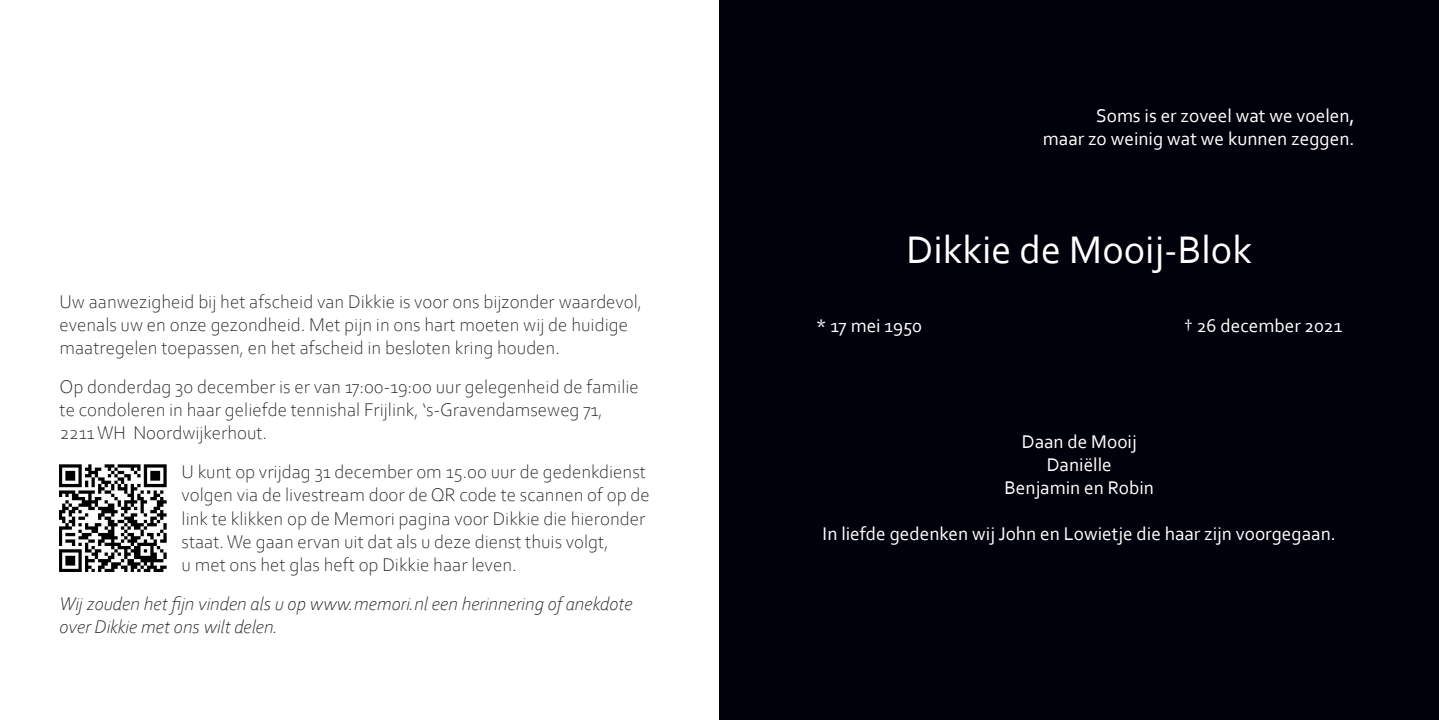
<style>
.page{position:relative;width:1439px;height:720px;background:#fff}
.page>*{position:absolute;margin:0;border:0;box-sizing:border-box;transform-origin:0 0}
.t1{font:40.25px "Corbel";color:#fff}
.t2{font:300 19.25px/23.1px "Corbel";color:#231f20}
.t3{font:19.25px "Corbel";color:#fff}
.t4{font:italic 300 19.25px/23.1px "Corbel";color:#231f20}
</style>
<div class="page">
<div style="left:719px;top:0;width:720px;height:719px;background:#00010a"></div>
<img style="left:60px;top:464px;width:107px;height:107px">
<p class="t2" style="left:60px;top:289px;width:584px">Uw aanwezigheid bij het afscheid van Dikkie is voor ons bijzonder waardevol, evenals uw en onze gezondheid. Met pijn in ons hart moeten wij de huidige maatregelen toepassen, en het afscheid in besloten kring houden.</p>
<p class="t2" style="left:60px;top:374px;width:581px">Op donderdag 30 december is er van 17:00-19:00 uur gelegenheid de familie te condoleren in haar geliefde tennishal Frijlink, ‘s-Gravendamseweg 71,</p>
<p class="t2" style="left:60px;top:420px;width:209px">2211 WH Noordwijkerhout.</p>
<p class="t2" style="left:182px;top:459px;width:470px">U kunt op vrijdag 31 december om 15.00 uur de gedenkdienst volgen via de livestream door de QR code te scannen of op de link te klikken op de Memori pagina voor Dikkie die hieronder staat. We gaan ervan uit dat als u deze dienst thuis volgt,</p>
<p class="t2" style="left:182px;top:552px;width:337px">u met ons het glas heft op Dikkie haar leven.</p>
<p class="t4" style="left:60px;top:590px;width:575px">Wij zouden het fijn vinden als u op www.memori.nl een herinnering of anekdote over Dikkie met ons wilt delen.</p>
<p class="t3" style="left:1096px;top:103px;width:260px">Soms is er zoveel wat we voelen,</p>
<p class="t3" style="left:1043px;top:127px;width:313px">maar zo weinig wat we kunnen zeggen.</p>
<p class="t1" style="left:906px;top:224px;width:347px">Dikkie de Mooij-Blok</p>
<p class="t3" style="left:816px;top:313px;width:107px">* 17 mei 1950</p>
<p class="t3" style="left:1184px;top:313px;width:160px">† 26 december 2021</p>
<p class="t3" style="left:1021px;top:429px;width:116px">Daan de Mooij</p>
<p class="t3" style="left:1046px;top:452px;width:67px">Daniëlle</p>
<p class="t3" style="left:1004px;top:475px;width:151px">Benjamin en Robin</p>
<p class="t3" style="left:822px;top:521px;width:515px">In liefde gedenken wij John en Lowietje die haar zijn voorgegaan.</p>
</div>
